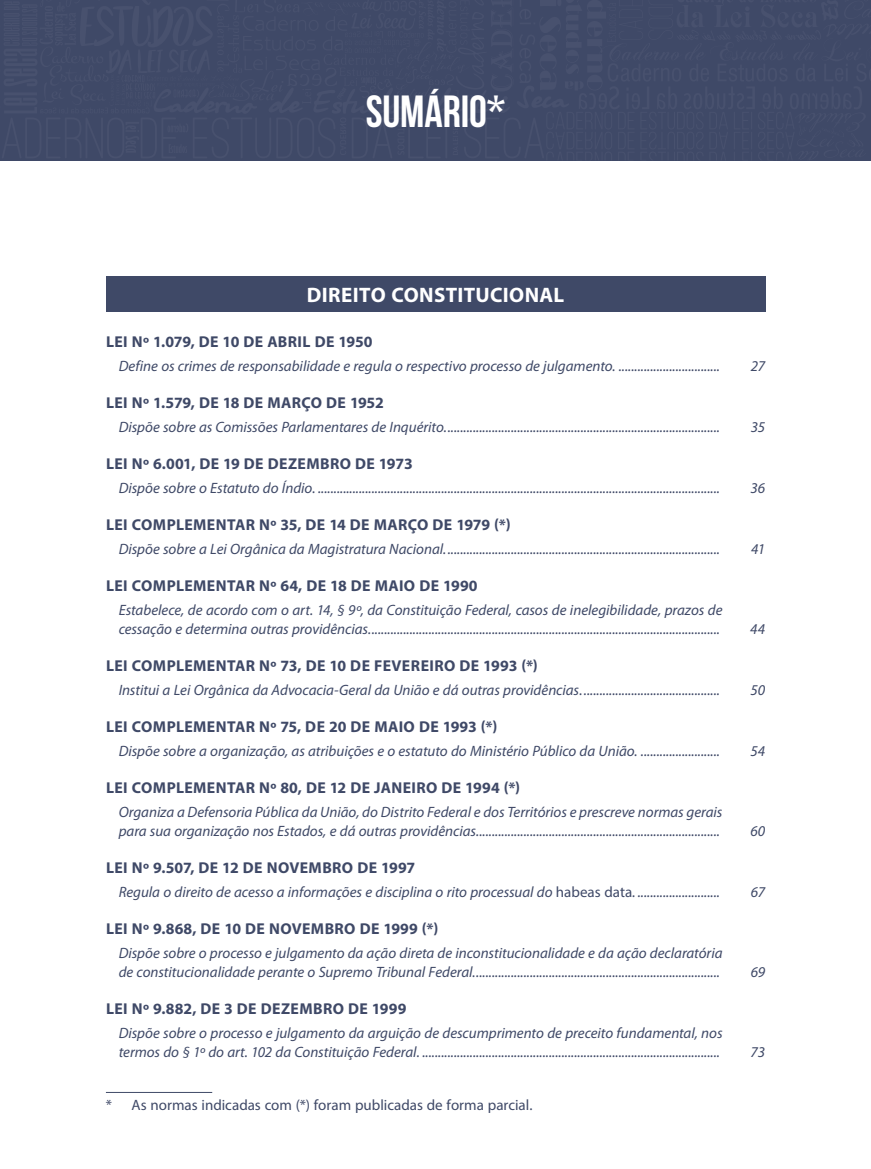
<style>
.page{position:relative;width:871px;height:1169px;background:#fff}
.page>*{position:absolute;margin:0;border:0;box-sizing:border-box;transform-origin:0 0}
.Linha_1_Entrada{font:700 45px "Bebas Neue";letter-spacing:-.005em;color:#fff}
.t1{font:700 21px "Myriad Pro";letter-spacing:.015em;color:#fff}
.t2{font:700 15.75px "Myriad Pro";letter-spacing:.02em;color:#3f4967}
.t3{font:italic 15px/18.9px "Myriad Pro";letter-spacing:-.005em;color:#3f4967}
.nota-rodape{font:15px "Myriad Pro";color:#3f4967}
.s1{font-style:normal}
</style>
<div class="page">
<hr style="left:106px;top:1092px;width:106px;height:1px;background:#3f4967">
<div style="left:106px;top:276px;width:659px;height:35px;background:#3f4967"></div>
<svg style="left:0;top:0;width:871px;height:160px;background:#404a68"></svg>
<p class="Linha_1_Entrada" style="left:366px;top:87px;width:141px">SUMÁRIO*</p>
<p class="t1" style="left:307px;top:281px;width:259px">DIREITO CONSTITUCIONAL</p>
<p class="t2" style="left:106px;top:332px;width:268px">LEI Nº 1.079, DE 10 DE ABRIL DE 1950</p>
<p class="t3" style="left:119px;top:357px;width:603px">Define os crimes de responsabilidade e regula o respectivo processo de julgamento. ................................</p>
<p class="t3" style="left:751px;top:357px;width:16px">27</p>
<p class="t2" style="left:106px;top:393px;width:279px">LEI Nº 1.579, DE 18 DE MARÇO DE 1952</p>
<p class="t3" style="left:119px;top:418px;width:603px">Dispõe sobre as Comissões Parlamentares de Inquérito.......................................................................................</p>
<p class="t3" style="left:751px;top:418px;width:16px">35</p>
<p class="t2" style="left:106px;top:453px;width:308px">LEI Nº 6.001, DE 19 DE DEZEMBRO DE 1973</p>
<p class="t3" style="left:119px;top:479px;width:603px">Dispõe sobre o Estatuto do Índio. ...............................................................................................................................</p>
<p class="t3" style="left:750px;top:479px;width:16px">36</p>
<p class="t2" style="left:106px;top:514px;width:406px">LEI COMPLEMENTAR Nº 35, DE 14 DE MARÇO DE 1979 (*)</p>
<p class="t3" style="left:119px;top:540px;width:603px">Dispõe sobre a Lei Orgânica da Magistratura Nacional.......................................................................................</p>
<p class="t3" style="left:751px;top:540px;width:15px">41</p>
<p class="t2" style="left:106px;top:575px;width:373px">LEI COMPLEMENTAR Nº 64, DE 18 DE MAIO DE 1990</p>
<p class="t3" style="left:119px;top:601px;width:605px">Estabelece, de acordo com o art. 14, § 9º, da Constituição Federal, casos de inelegibilidade, prazos de cessação e determina outras providências...............................................................................................................</p>
<p class="t3" style="left:750px;top:620px;width:16px">44</p>
<p class="t2" style="left:106px;top:655px;width:433px">LEI COMPLEMENTAR Nº 73, DE 10 DE FEVEREIRO DE 1993 (*)</p>
<p class="t3" style="left:119px;top:681px;width:603px">Institui a Lei Orgânica da Advocacia-Geral da União e dá outras providências............................................</p>
<p class="t3" style="left:751px;top:681px;width:16px">50</p>
<p class="t2" style="left:106px;top:716px;width:393px">LEI COMPLEMENTAR Nº 75, DE 20 DE MAIO DE 1993 (*)</p>
<p class="t3" style="left:119px;top:742px;width:603px">Dispõe sobre a organização, as atribuições e o estatuto do Ministério Público da União. .........................</p>
<p class="t3" style="left:750px;top:742px;width:16px">54</p>
<p class="t2" style="left:106px;top:777px;width:416px">LEI COMPLEMENTAR Nº 80, DE 12 DE JANEIRO DE 1994 (*)</p>
<p class="t3" style="left:119px;top:802px;width:605px">Organiza a Defensoria Pública da União, do Distrito Federal e dos Territórios e prescreve normas gerais para sua organização nos Estados, e dá outras providências.............................................................................</p>
<p class="t3" style="left:750px;top:821px;width:16px">60</p>
<p class="t2" style="left:106px;top:857px;width:311px">LEI Nº 9.507, DE 12 DE NOVEMBRO DE 1997</p>
<p class="t3" style="left:119px;top:882px;width:603px">Regula o direito de acesso a informações e disciplina o rito processual do <span class="s1">habeas data</span>. ..........................</p>
<p class="t3" style="left:751px;top:882px;width:16px">67</p>
<p class="t2" style="left:106px;top:918px;width:334px">LEI Nº 9.868, DE 10 DE NOVEMBRO DE 1999 (*)</p>
<p class="t3" style="left:119px;top:943px;width:605px">Dispõe sobre o processo e julgamento da ação direta de inconstitucionalidade e da ação declaratória de constitucionalidade perante o Supremo Tribunal Federal..............................................................................</p>
<p class="t3" style="left:751px;top:962px;width:16px">69</p>
<p class="t2" style="left:106px;top:998px;width:302px">LEI Nº 9.882, DE 3 DE DEZEMBRO DE 1999</p>
<p class="t3" style="left:119px;top:1023px;width:605px">Dispõe sobre o processo e julgamento da arguição de descumprimento de preceito fundamental, nos termos do § 1º do art. 102 da Constituição Federal. ..............................................................................................</p>
<p class="nota-rodape" style="left:106px;top:1095px;width:428px">* As normas indicadas com (*) foram publicadas de forma parcial.</p>
<p class="t3" style="left:750px;top:1042px;width:16px">73</p>
</div>
